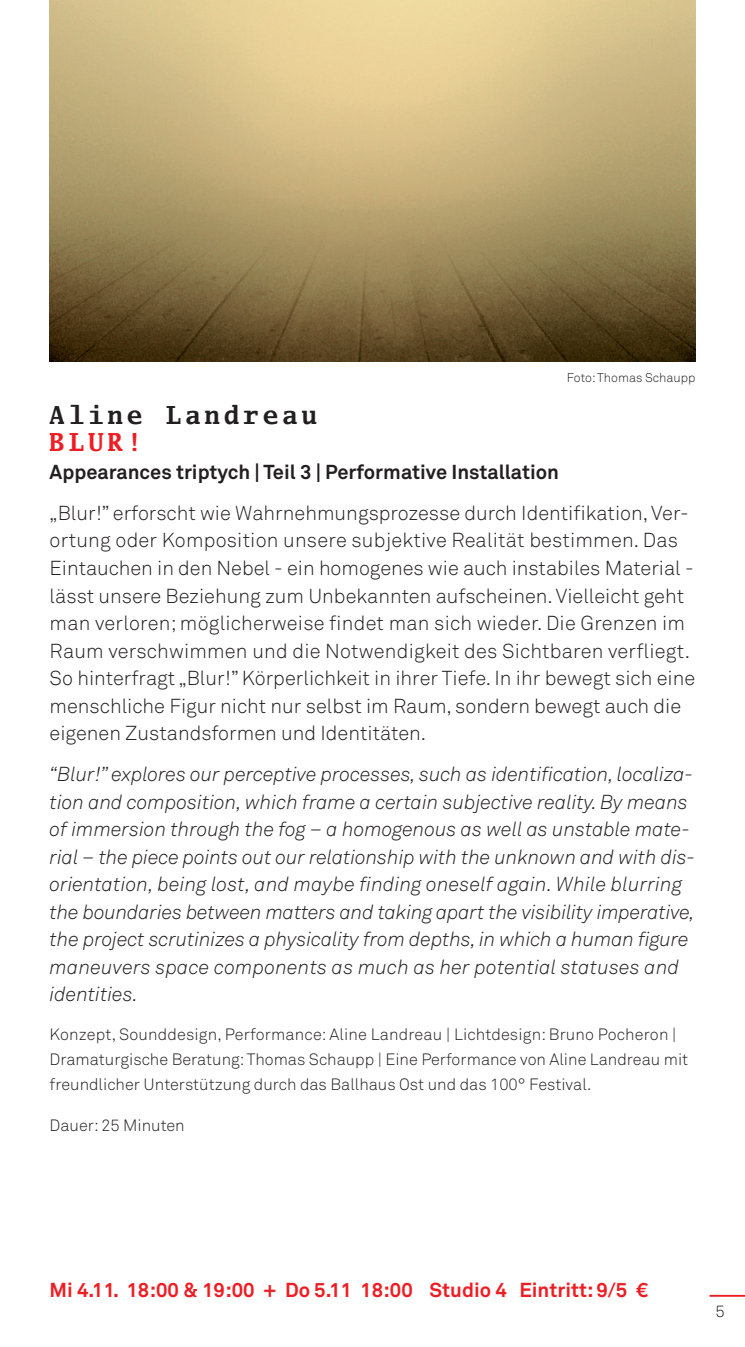
<style>
.page{position:relative;width:745px;height:1347px;background:#fff}
.page>*{position:absolute;margin:0;border:0;box-sizing:border-box;transform-origin:0 0}
.t1{font:700 25px "Luxi Mono";letter-spacing:.175em;color:#231f20}
.t2{font:700 25px "Luxi Mono";color:#ee1d23}
.t3{font:300 20px/27.5px "Akkurat";color:#231f20}
.t4{font:italic 300 20px/27.5px "Akkurat";letter-spacing:-.005em;color:#231f20}
.t5{font:700 20px "Akkurat";color:#231f20}
.t6{font:700 20px "Akkurat";color:#ee1d23}
.t7{font:300 16.25px/25px "Akkurat";color:#231f20}
.t8{font:300 12.5px "Akkurat";color:#231f20}
</style>
<div class="page">
<img style="left:50px;top:0;width:644px;height:361px">
<hr style="left:709px;top:1294px;width:35px;height:2px;background:#ee1d23">
<p class="t8" style="left:566px;top:370px;width:130px">Foto: Thomas Schaupp</p>
<p class="t1" style="left:50px;top:398px;width:268px">Aline Landreau</p>
<p class="t2" style="left:50px;top:426px;width:94px">BLUR!</p>
<p class="t5" style="left:50px;top:459px;width:510px">Appearances triptych | Teil 3 | Performative Installation</p>
<p class="t3" style="left:50px;top:499px;width:646px">„Blur!” erforscht wie Wahrnehmungsprozesse durch Identifikation, Ver&shy;ortung oder Komposition unsere subjektive Realität bestimmen. Das Eintauchen in den Nebel - ein homogenes wie auch instabiles Material - lässt unsere Beziehung zum Unbekannten aufscheinen. Vielleicht geht man verloren; möglicherweise findet man sich wieder. Die Grenzen im Raum verschwimmen und die Notwendigkeit des Sichtbaren verfliegt.<br>So hinterfragt „Blur!” Körperlichkeit in ihrer Tiefe. In ihr bewegt sich eine menschliche Figur nicht nur selbst im Raum, sondern bewegt auch die eigenen Zustandsformen und Identitäten.</p>
<p class="t4" style="left:50px;top:760px;width:646px">“Blur!” explores our perceptive processes, such as identification, localiza&shy;tion and composition, which frame a certain subjective reality. By means of immersion through the fog – a homogenous as well as unstable mate&shy;rial – the piece points out our relationship with the unknown and with dis&shy;orientation, being lost, and maybe finding oneself again. While blurring the boundaries between matters and taking apart the visibility imperative, the project scrutinizes a physicality from depths, in which a human figure maneuvers space components as much as her potential statuses and identities.</p>
<p class="t7" style="left:50px;top:1021px;width:639px">Konzept, Sounddesign, Performance: Aline Landreau | Lichtdesign: Bruno Pocheron |<br>Dramaturgische Beratung: Thomas Schaupp | Eine Performance von Aline Landreau mit freundlicher Unterstützung durch das Ballhaus Ost und das 100° Festival.</p>
<p class="t7" style="left:50px;top:1113px;width:136px">Dauer: 25 Minuten</p>
<p class="t6" style="left:50px;top:1277px;width:599px">Mi 4.11. 18:00 &amp; 19:00 + Do 5.11 18:00 Studio 4 Eintritt: 9/5 €</p>
<p class="t7" style="left:715px;top:1298px;width:11px">5</p>
</div>
